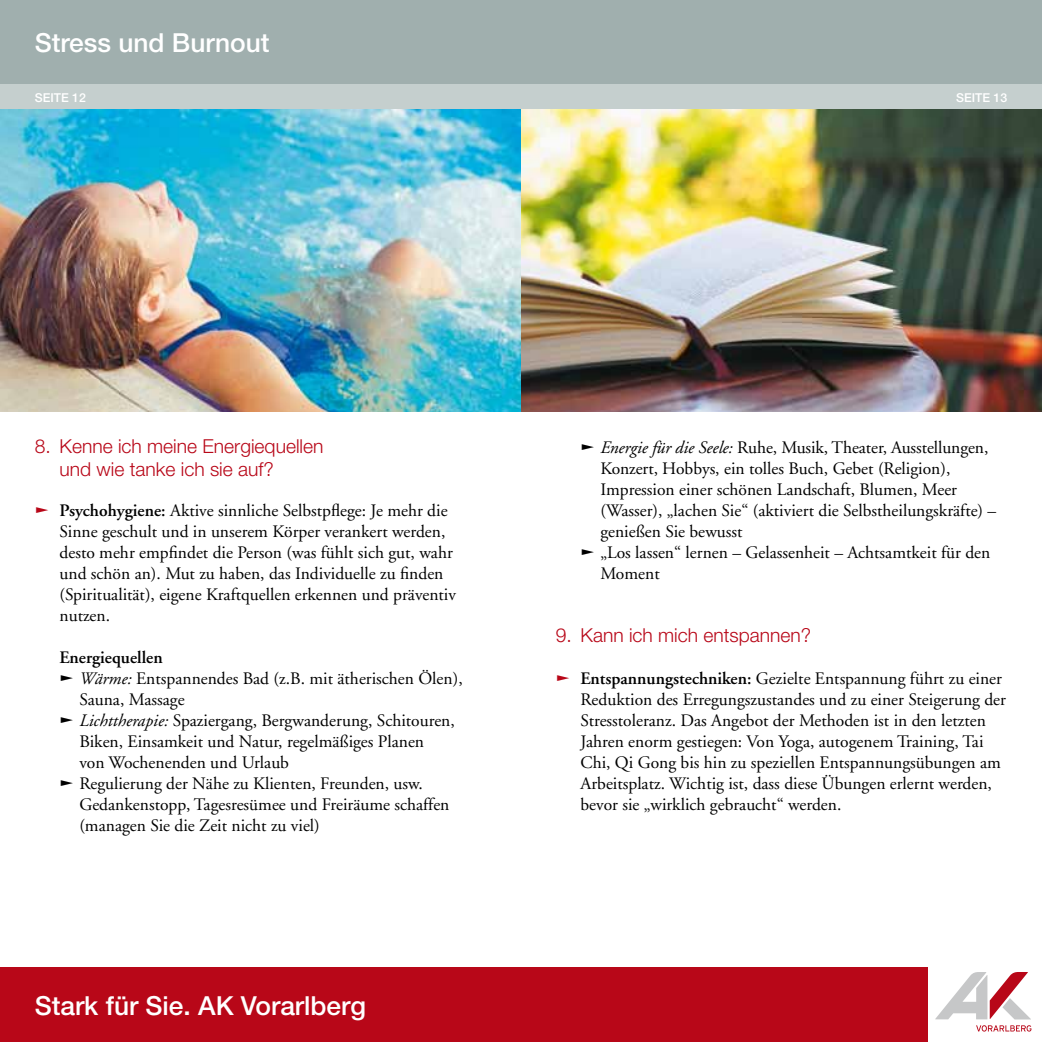
<style>
.page{position:relative;width:1042px;height:1042px;background:#fff}
.page>*{position:absolute;margin:0;border:0;box-sizing:border-box;transform-origin:0 0}
.t1{font:500 26.25px "Helvetica Neue LT";color:#fff}
.t2{font:300 19.25px/23.1px "Helvetica Neue LT";color:#b80718}
.t3{font:17.5px/21px "Adobe Garamond";color:#000}
.t4{font:600 17.5px "Adobe Garamond";color:#000}
.t5{font:500 12.25px "Helvetica Neue LT";color:#fff}
.s1{color:#b80718}
.s2{font-weight:600}
.s3{font-style:italic}
</style>
<div class="page">
<div style="left:0;top:0;width:521px;height:84px;background:#a0afae"></div>
<div style="left:0;top:84px;width:521px;height:25px;background:#c5cfce"></div>
<div style="left:0;top:967px;width:521px;height:75px;background:#b80718"></div>
<div style="left:521px;top:0;width:521px;height:84px;background:#a0afae"></div>
<div style="left:521px;top:84px;width:521px;height:25px;background:#c5cfce"></div>
<div style="left:521px;top:967px;width:407px;height:75px;background:#b80718"></div>
<svg style="left:935px;top:972px;width:96px;height:47px"></svg>
<svg style="left:976px;top:1025px;width:55px;height:6px"></svg>
<img style="left:0;top:109px;width:1042px;height:303px">
<h1 class="t1" style="left:35px;top:27px;width:236px">Stress und Burnout</h1>
<p class="t5" style="left:35px;top:90px;width:53px">SEITE 12</p>
<p class="t5" style="left:956px;top:90px;width:53px">SEITE 13</p>
<p class="t2" style="left:60px;top:434px;width:265px;text-indent:-25px">8. Kenne ich meine Energiequellen und wie tanke ich sie auf?</p>
<p class="t3" style="left:60px;top:500px;width:398px;text-indent:-25px"><span class="s1">❑</span> <span class="s2">Psychohygiene:</span> Aktive sinnliche Selbstpflege: Je mehr die Sinne geschult und in unserem Körper verankert werden, desto mehr empfindet die Person (was fühlt sich gut, wahr und schön an). Mut zu haben, das Individuelle zu finden (Spiritualität), eigene Kraftquellen erkennen und präventiv nutzen.</p>
<p class="t4" style="left:60px;top:647px;width:105px">Energiequellen</p>
<p class="t3" style="left:79px;top:668px;width:385px;text-indent:-20px">❑ <span class="s3">Wärme:</span> Entspannendes Bad (z.B. mit ätherischen Ölen),<br>Sauna, Massage</p>
<p class="t3" style="left:79px;top:710px;width:377px;text-indent:-20px">❑ <span class="s3">Lichttherapie:</span> Spaziergang, Bergwanderung, Schitouren,<br>Biken, Einsamkeit und Natur, regelmäßiges Planen<br>von Wochenenden und Urlaub</p>
<p class="t3" style="left:79px;top:773px;width:372px;text-indent:-20px">❑ Regulierung der Nähe zu Klienten, Freunden, usw.<br>Gedankenstopp, Tagesresümee und Freiräume schaffen (managen Sie die Zeit nicht zu viel)</p>
<h1 class="t1" style="left:35px;top:990px;width:333px">Stark für Sie. AK Vorarlberg</h1>
<p class="t3" style="left:600px;top:437px;width:397px;text-indent:-20px">❑ <span class="s3">Energie für die Seele:</span> Ruhe, Musik, Theater, Ausstellungen, Konzert, Hobbys, ein tolles Buch, Gebet (Religion), Impression einer schönen Landschaft, Blumen, Meer (Wasser), „lachen Sie“ (aktiviert die Selbstheilungskräfte) – genießen Sie bewusst</p>
<p class="t3" style="left:600px;top:542px;width:391px;text-indent:-20px">❑ „Los lassen“ lernen – Gelassenheit – Achtsamtkeit für den<br>Moment</p>
<p class="t2" style="left:556px;top:623px;width:257px">9. Kann ich mich entspannen?</p>
<p class="t3" style="left:580px;top:668px;width:427px;text-indent:-25px"><span class="s1">❑</span> <span class="s2">Entspannungstechniken:</span> Gezielte Entspannung führt zu einer Reduktion des Erregungszustandes und zu einer Steigerung der Stresstoleranz. Das Angebot der Methoden ist in den letzten Jahren enorm gestiegen: Von Yoga, autogenem Training, Tai Chi, Qi Gong bis hin zu speziellen Entspannungsübungen am Arbeitsplatz. Wichtig ist, dass diese Übungen erlernt werden, bevor sie „wirklich gebraucht“ werden.</p>
</div>
